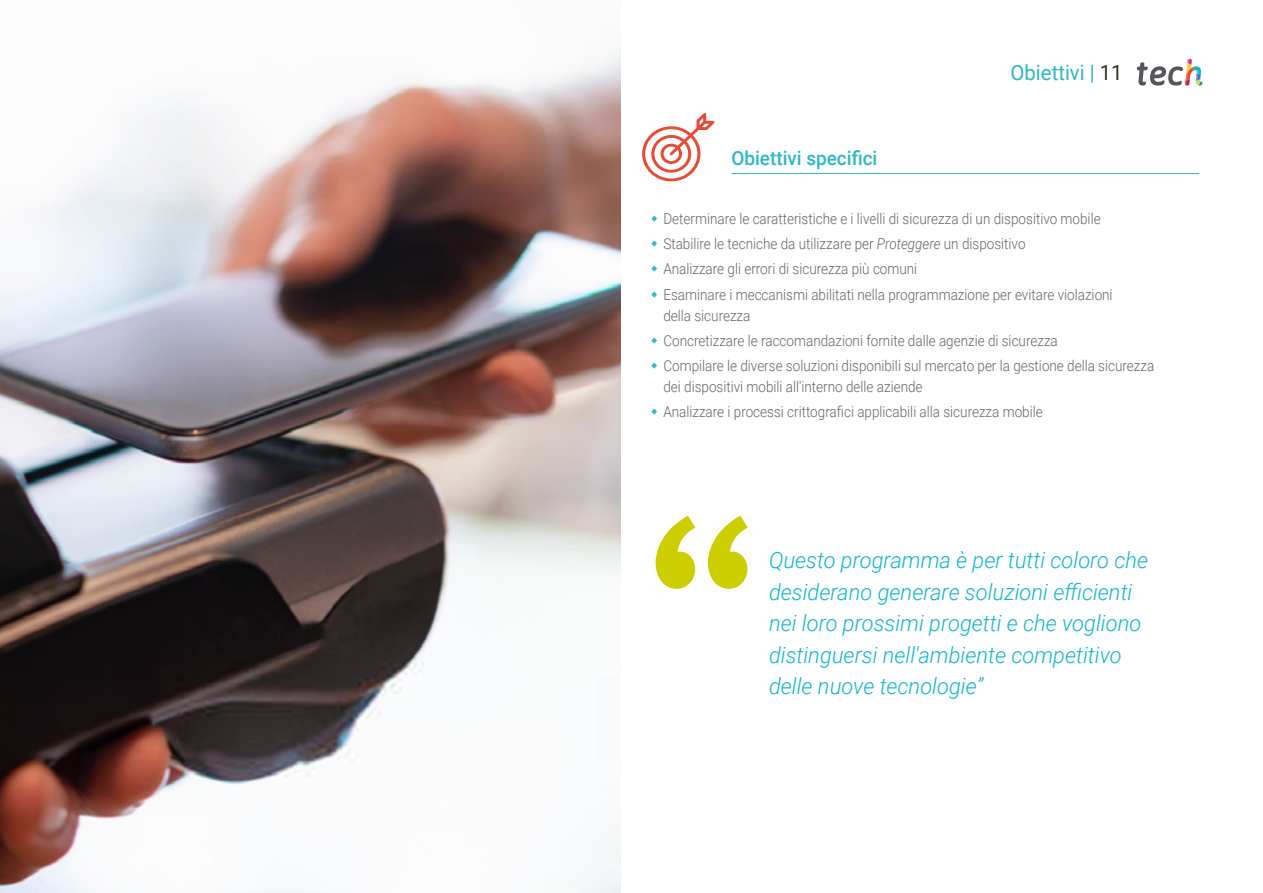
<style>
.page{position:relative;width:1263px;height:893px;background:#fff}
.page>*{position:absolute;margin:0;border:0;box-sizing:border-box;transform-origin:0 0}
.t1{font:italic 300 22.5px/31.5px "Roboto";color:#0fb6cf}
.t2{font:21px "Roboto";color:#2db8c5}
.t3{font:500 19.5px "Roboto";color:#2db8c5}
.t4{font:300 15px/25.2px "Roboto";color:#61646a;scale:.9 1}
.s1{color:#312e20}
.s2{font-style:italic}
</style>
<div class="page">
<hr style="left:731px;top:173px;width:468px;height:1px;background:#2db8c5">
<svg style="left:642px;top:113px;width:72px;height:68px"></svg>
<img style="left:0;top:51px;width:621px;height:842px">
<svg style="left:1137px;top:59px;width:65px;height:27px"></svg>
<svg style="left:656px;top:516px;width:92px;height:73px"></svg>
<h3 class="t3" style="left:731px;top:144px;width:147px">Obiettivi specifici</h3>
<h2 class="t2" style="left:1010px;top:57px;width:114px">Obiettivi | <span class="s1">11</span></h2>
<p class="t4" style="left:663px;top:205px;width:501px">Determinare le caratteristiche e i livelli di sicurezza di un dispositivo mobile Stabilire le tecniche da utilizzare per <span class="s2">Proteggere</span> un dispositivo<br>Analizzare gli errori di sicurezza più comuni<br>Esaminare i meccanismi abilitati nella programmazione per evitare violazioni</p>
<p class="t4" style="left:663px;top:302px;width:547px">della sicurezza<br>Concretizzare le raccomandazioni fornite dalle agenzie di sicurezza<br>Compilare le diverse soluzioni disponibili sul mercato per la gestione della sicurezza</p>
<p class="t4" style="left:663px;top:374px;width:423px">dei dispositivi mobili all'interno delle aziende<br>Analizzare i processi crittografici applicabili alla sicurezza mobile</p>
<h1 class="t1" style="left:769px;top:544px;width:381px">Questo programma è per tutti coloro che desiderano generare soluzioni efficienti nei loro prossimi progetti e che vogliono distinguersi nell'ambiente competitivo delle nuove tecnologie”</h1>
</div>
